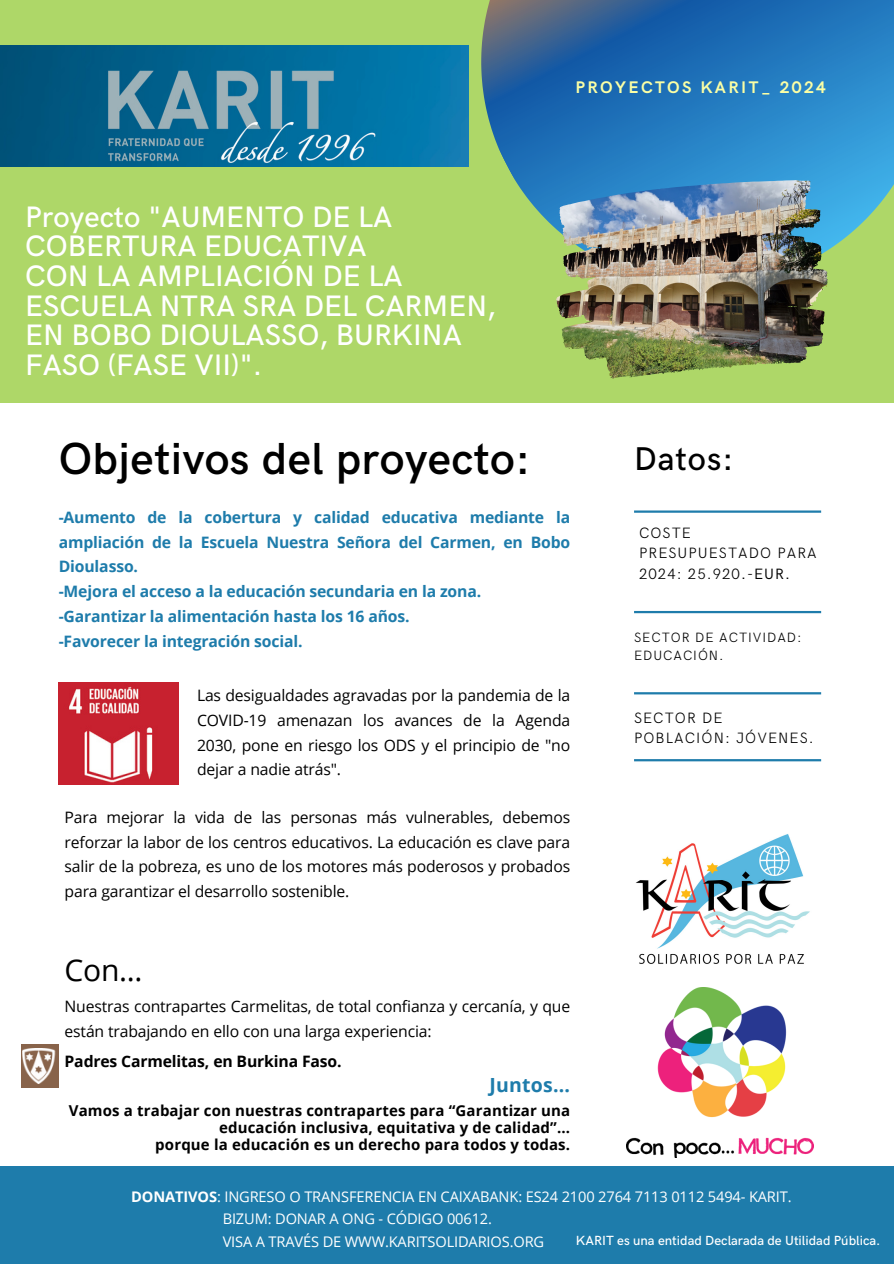
<style>
.page{position:relative;width:894px;height:1264px;background:#fff}
.page>*{position:absolute;margin:0;border:0;box-sizing:border-box;transform-origin:0 0}
.t1{font:600 45px "HK Grotesk";letter-spacing:.01em;color:#000}
.t2{font:500 33px "HK Grotesk";letter-spacing:.03em;color:#000}
.t3{font:30px "Open Sans";color:#000}
.t4{font:500 29.7px/29.5px "HK Grotesk";color:#fff}
.t5{font:700 19.5px "Open Sans";letter-spacing:.01em;color:#1e7cab}
.t6{font:700 16.8px "HK Grotesk";letter-spacing:.14em;color:#fbffa5}
.t7{font:15.75px/24.8px "Open Sans";letter-spacing:-.01em;color:#000;text-align:justify}
.t8{font:700 15.75px/24.8px "Open Sans";letter-spacing:-.01em;color:#1e7cab}
.t9{font:700 15.75px "Open Sans";letter-spacing:-.01em;color:#000}
.t10{font:700 15px/17px "Open Sans";letter-spacing:.01em;color:#000;text-align:right}
.t11{font:300 15px/20.2px "HK Grotesk";letter-spacing:.07em;color:#000}
.t12{font:14.7px "Open Sans";letter-spacing:-.01em;color:#fff}
.t13{font:300 13.5px/18px "HK Grotesk";letter-spacing:.07em;color:#000}
.t14{font:500 13.35px "HK Grotesk";color:#fff}
.s1{font-weight:400}
.s2{font-weight:700}
</style>
<div class="page">
<div style="left:0;top:0;width:893px;height:403px;background:#aed768"></div>
<img style="left:403px;top:0;width:490px;height:364px">
<img style="left:626px;top:987px;width:187px;height:170px">
<img style="left:788px;top:191px;width:39px;height:86px">
<img style="left:636px;top:834px;width:174px;height:130px">
<hr style="left:634px;top:692px;width:186px;height:2px;background:#1e7cab">
<hr style="left:634px;top:510px;width:186px;height:2px;background:#1e7cab">
<hr style="left:634px;top:611px;width:186px;height:2px;background:#1e7cab">
<hr style="left:634px;top:759px;width:186px;height:2px;background:#1e7cab">
<div style="left:0;top:1165px;width:893px;height:98px;background:#1e7cab"></div>
<img style="left:59px;top:682px;width:119px;height:103px">
<div style="left:21px;top:1044px;width:38px;height:43px;background:#88634a"></div>
<img style="left:23px;top:1048px;width:33px;height:35px">
<img style="left:0;top:46px;width:468px;height:120px">
<p class="t4" style="left:25px;top:203px;width:472px">Proyecto "AUMENTO DE LA<br>COBERTURA EDUCATIVA<br>CON LA AMPLIACIÓN DE LA<br>ESCUELA NTRA SRA DEL CARMEN,<br>EN BOBO DIOULASSO, BURKINA<br>FASO (FASE VII)".</p>
<p class="t1" style="left:59px;top:433px;width:473px">Objetivos del proyecto:</p>
<p class="t6" style="left:575px;top:78px;width:252px">PROYECTOS KARIT_ 2024</p>
<p class="t2" style="left:634px;top:440px;width:101px">Datos:</p>
<p class="t8" style="left:59px;top:504px;width:513px">-Aumento de la cobertura y calidad educativa mediante la ampliación de la Escuela Nuestra Señora del Carmen, en Bobo Dioulasso.<br>-Mejora el acceso a la educación secundaria en la zona. -Garantizar la alimentación hasta los 16 años.<br>-Favorecer la integración social.</p>
<p class="t7" style="left:197px;top:682px;width:374px">Las desigualdades agravadas por la pandemia de la COVID-19 amenazan los avances de la Agenda 2030, pone en riesgo los ODS y el principio de "no dejar a nadie atrás".</p>
<p class="t7" style="left:65px;top:804px;width:507px">Para mejorar la vida de las personas más vulnerables, debemos reforzar la labor de los centros educativos. La educación es clave para salir de la pobreza, es uno de los motores más poderosos y probados para garantizar el desarrollo sostenible.</p>
<h6 class="t3" style="left:65px;top:948px;width:79px">Con...</h6>
<p class="t7" style="left:65px;top:992px;width:507px">Nuestras contrapartes Carmelitas, de total confianza y cercanía, y que están trabajando en ello con una larga experiencia:</p>
<p class="t9" style="left:65px;top:1050px;width:278px">Padres Carmelitas, en Burkina Faso.</p>
<p class="t5" style="left:489px;top:1070px;width:82px">Juntos...</p>
<p class="t10" style="left:69px;top:1101px;width:502px">Vamos a trabajar con nuestras contrapartes para “Garantizar una educación inclusiva, equitativa y de calidad”...</p>
<p class="t10" style="left:155px;top:1135px;width:416px">porque la educación es un derecho para todos y todas.</p>
<h1 class="t11" style="left:638px;top:523px;width:179px">COSTE<br>PRESUPUESTADO PARA<br>2024: 25.920<span class="s1">.-EUR.</span></h1>
<h3 class="t13" style="left:634px;top:629px;width:169px">SECTOR DE ACTIVIDAD:<br>EDUCACIÓN.</h3>
<h2 class="t11" style="left:634px;top:708px;width:181px">SECTOR DE<br>POBLACIÓN: JÓVENES.</h2>
<h4 class="t12" style="left:131px;top:1186px;width:661px"><span class="s2">DONATIVOS</span>: INGRESO O TRANSFERENCIA EN CAIXABANK: ES24 2100 2764 7113 0112 5494- KARIT.</h4>
<p class="t12" style="left:222px;top:1208px;width:271px">BIZUM: DONAR A ONG - CÓDIGO 00612.</p>
<p class="t12" style="left:222px;top:1231px;width:323px">VISA A TRAVÉS DE WWW.KARITSOLIDARIOS.ORG</p>
<p class="t14" style="left:575px;top:1232px;width:306px">KARIT es una entidad Declarada de Utilidad Pública.</p>
</div>
